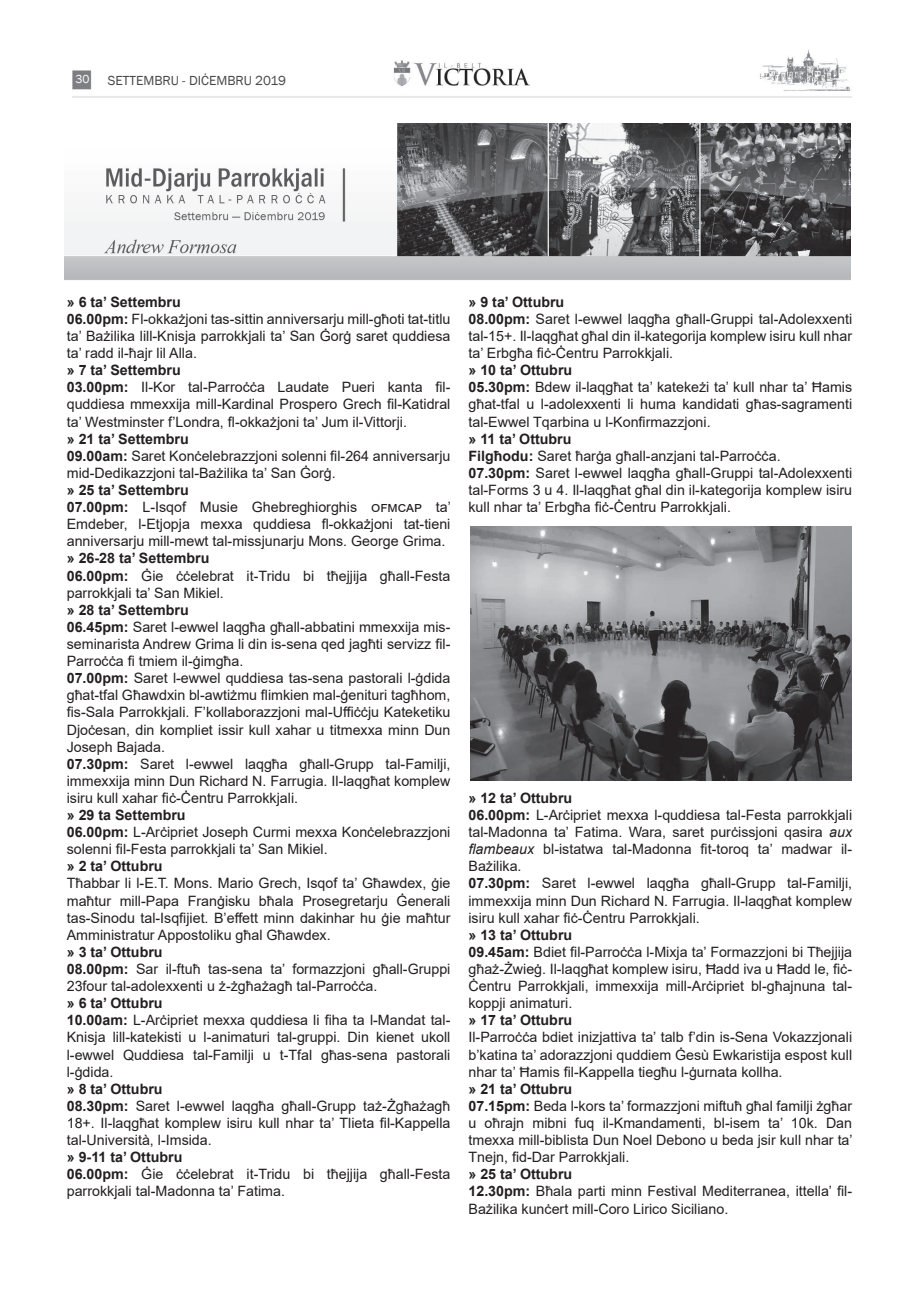
<style>
.page{position:relative;width:919px;height:1289px;background:#fff}
.page>*{position:absolute;margin:0;border:0;box-sizing:border-box;transform-origin:0 0}
.t1{font:14.25px/17.1px "Arial";color:#231f20}
.t2{font:700 14.25px "Arial";color:#231f20}
.t3{font:13.5px "Franklin Gothic";color:#464748}
.t4{font:12px "Franklin Gothic";color:#fff}
.s1{font-weight:700}
.s2{font-style:italic}
</style>
<div class="page">
<img style="left:72px;top:50px;width:778px;height:48px">
<img style="left:65px;top:123px;width:785px;height:157px">
<img style="left:470px;top:526px;width:381px;height:254px">
<p class="t4" style="left:76px;top:72px;width:16px">30</p>
<p class="t3" style="left:108px;top:72px;width:180px">SETTEMBRU - DIĊEMBRU 2019</p>
<p class="t1" style="left:67px;top:293px;width:385px"><span class="s1">» 6 ta’ Settembru<br>06.00pm:</span> Fl-okkażjoni tas-sittin anniversarju mill-għoti tat-titlu ta’ Bażilika lill-Knisja parrokkjali ta’ San Ġorġ saret quddiesa ta’ radd il-ħajr lil Alla.</p>
<p class="t1" style="left:67px;top:361px;width:385px"><span class="s1">» 7 ta’ Settembru<br>03.00pm:</span> Il-Kor tal-Parroċċa Laudate Pueri kanta fil&shy;quddiesa mmexxija mill-Kardinal Prospero Grech fil-Katidral ta’ Westminster f’Londra, fl-okkażjoni ta’ Jum il-Vittorji.</p>
<p class="t1" style="left:67px;top:430px;width:385px"><span class="s1">» 21 ta’ Settembru<br>09.00am:</span> Saret Konċelebrazzjoni solenni fil-264 anniversarju mid-Dedikazzjoni tal-Bażilika ta’ San Ġorġ.</p>
<p class="t1" style="left:67px;top:481px;width:385px"><span class="s1">» 25 ta’ Settembru<br>07.00pm:</span> L-Isqof Musie Ghebreghiorghis ofmcap ta’ Emdeber, l-Etjopja mexxa quddiesa fl-okkażjoni tat-tieni anniversarju mill-mewt tal-missjunarju Mons. George Grima.</p>
<p class="t1" style="left:67px;top:549px;width:385px"><span class="s1">» 26-28 ta’ Settembru<br>06.00pm:</span> Ġie ċċelebrat it-Tridu bi tħejjija għall-Festa parrokkjali ta’ San Mikiel.</p>
<p class="t1" style="left:67px;top:601px;width:385px"><span class="s1">» 28 ta’ Settembru<br>06.45pm:</span> Saret l-ewwel laqgħa għall-abbatini mmexxija mis&shy;seminarista Andrew Grima li din is-sena qed jagħti servizz fil-Parroċċa fi tmiem il-ġimgħa.<br><span class="s1">07.00pm:</span> Saret l-ewwel quddiesa tas-sena pastorali l-ġdida għat-tfal Għawdxin bl-awtiżmu flimkien mal-ġenituri tagħhom, fis-Sala Parrokkjali. F’kollaborazzjoni mal-Uffiċċju Kateketiku Djoċesan, din kompliet issir kull xahar u titmexxa minn Dun Joseph Bajada.<br><span class="s1">07.30pm:</span> Saret l-ewwel laqgħa għall-Grupp tal-Familji, immexxija minn Dun Richard N. Farrugia. Il-laqgħat komplew isiru kull xahar fiċ-Ċentru Parrokkjali.</p>
<p class="t1" style="left:67px;top:806px;width:385px"><span class="s1">» 29 ta Settembru<br>06.00pm:</span> L-Arċipriet Joseph Curmi mexxa Konċelebrazzjoni solenni fil-Festa parrokkjali ta’ San Mikiel.</p>
<p class="t2" style="left:67px;top:856px;width:97px">» 2 ta’ Ottubru</p>
<p class="t1" style="left:67px;top:874px;width:385px;text-align:justify">Tħabbar li l-E.T. Mons. Mario Grech, Isqof ta’ Għawdex, ġie maħtur mill-Papa Franġisku bħala Prosegretarju Ġenerali tas-Sinodu tal-Isqfijiet. B’effett minn dakinhar hu ġie maħtur Amministratur Appostoliku għal Għawdex.</p>
<p class="t1" style="left:67px;top:943px;width:385px"><span class="s1">» 3 ta’ Ottubru<br>08.00pm:</span> Sar il-ftuħ tas-sena ta’ formazzjoni għall-Gruppi<br>23four tal-adolexxenti u ż-żgħażagħ tal-Parroċċa.</p>
<p class="t1" style="left:67px;top:994px;width:385px"><span class="s1">» 6 ta’ Ottubru<br>10.00am:</span> L-Arċipriet mexxa quddiesa li fiha ta l-Mandat tal-Knisja lill-katekisti u l-animaturi tal-gruppi. Din kienet ukoll l-ewwel Quddiesa tal-Familji u t-Tfal għas-sena pastorali l-ġdida.</p>
<p class="t1" style="left:67px;top:1080px;width:385px"><span class="s1">» 8 ta’ Ottubru<br>08.30pm:</span> Saret l-ewwel laqgħa għall-Grupp taż-Żgħażagħ 18+. Il-laqgħat komplew isiru kull nhar ta’ Tlieta fil-Kappella tal-Università, l-Imsida.</p>
<p class="t1" style="left:67px;top:1148px;width:385px"><span class="s1">» 9-11 ta’ Ottubru<br>06.00pm:</span> Ġie ċċelebrat it-Tridu bi tħejjija għall-Festa parrokkjali tal-Madonna ta’ Fatima.</p>
<p class="t1" style="left:468px;top:293px;width:385px"><span class="s1">» 9 ta’ Ottubru<br>08.00pm:</span> Saret l-ewwel laqgħa għall-Gruppi tal-Adolexxenti tal-15+. Il-laqgħat għal din il-kategorija komplew isiru kull nhar ta’ Erbgħa fiċ-Ċentru Parrokkjali.</p>
<p class="t1" style="left:468px;top:361px;width:385px"><span class="s1">» 10 ta’ Ottubru<br>05.30pm:</span> Bdew il-laqgħat ta’ katekeżi ta’ kull nhar ta’ Ħamis għat-tfal u l-adolexxenti li huma kandidati għas-sagramenti tal-Ewwel Tqarbina u l-Konfirmazzjoni.</p>
<p class="t1" style="left:468px;top:430px;width:385px"><span class="s1">» 11 ta’ Ottubru<br>Filgħodu:</span> Saret ħarġa għall-anzjani tal-Parroċċa.<br><span class="s1">07.30pm:</span> Saret l-ewwel laqgħa għall-Gruppi tal-Adolexxenti tal-Forms 3 u 4. Il-laqgħat għal din il-kategorija komplew isiru kull nhar ta’ Erbgħa fiċ-Ċentru Parrokkjali.</p>
<p class="t1" style="left:468px;top:789px;width:385px"><span class="s1">» 12 ta’ Ottubru<br>06.00pm:</span> L-Arċipriet mexxa l-quddiesa tal-Festa parrokkjali tal-Madonna ta’ Fatima. Wara, saret purċissjoni qasira <span class="s2">aux flambeaux</span> bl-istatwa tal-Madonna fit-toroq ta’ madwar il-Bażilika.<br><span class="s1">07.30pm:</span> Saret l-ewwel laqgħa għall-Grupp tal-Familji, immexxija minn Dun Richard N. Farrugia. Il-laqgħat komplew isiru kull xahar fiċ-Ċentru Parrokkjali.</p>
<p class="t1" style="left:468px;top:926px;width:385px"><span class="s1">» 13 ta’ Ottubru<br>09.45am:</span> Bdiet fil-Parroċċa l-Mixja ta’ Formazzjoni bi Tħejjija għaż-Żwieġ. Il-laqgħat komplew isiru, Ħadd iva u Ħadd le, fiċ-Ċentru Parrokkjali, immexxija mill-Arċipriet bl-għajnuna tal&shy;koppji animaturi.</p>
<p class="t2" style="left:468px;top:1010px;width:105px">» 17 ta’ Ottubru</p>
<p class="t1" style="left:468px;top:1028px;width:385px;text-align:justify">Il-Parroċċa bdiet inizjattiva ta’ talb f’din is-Sena Vokazzjonali b’katina ta’ adorazzjoni quddiem Ġesù Ewkaristija espost kull nhar ta’ Ħamis fil-Kappella tiegħu l-ġurnata kollha.</p>
<p class="t1" style="left:468px;top:1080px;width:385px"><span class="s1">» 21 ta’ Ottubru<br>07.15pm:</span> Beda l-kors ta’ formazzjoni miftuħ għal familji żgħar u oħrajn mibni fuq il-Kmandamenti, bl-isem ta’ 10k. Dan tmexxa mill-biblista Dun Noel Debono u beda jsir kull nhar ta’ Tnejn, fid-Dar Parrokkjali.</p>
<p class="t1" style="left:468px;top:1165px;width:385px"><span class="s1">» 25 ta’ Ottubru<br>12.30pm:</span> Bħala parti minn Festival Mediterranea, ittella’ fil-<br>Bażilika kunċert mill-Coro Lirico Siciliano.</p>
</div>
